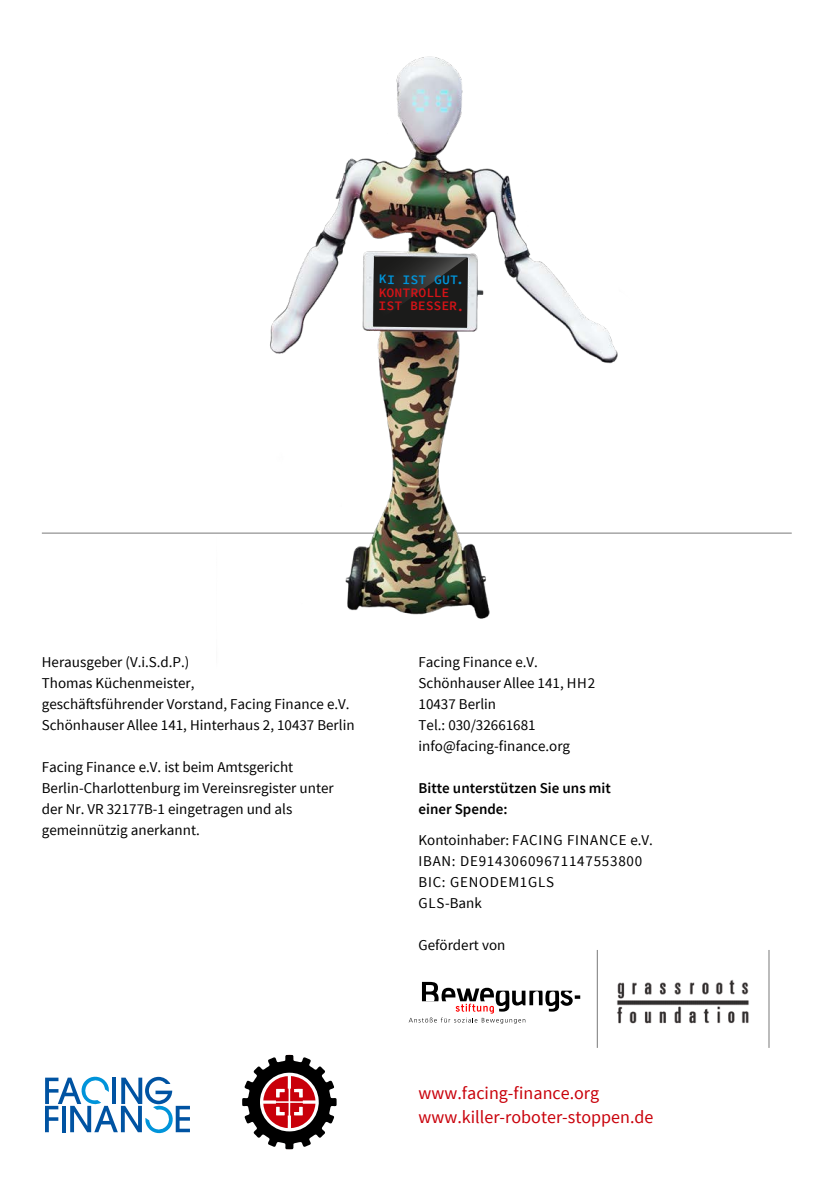
<style>
.page{position:relative;width:840px;height:1191px;background:#fff}
.page>*{position:absolute;margin:0;border:0;box-sizing:border-box;transform-origin:0 0}
.t1{font:18px/24px "Source Sans Pro";color:#c9000a}
.t2{font:15px/21px "Source Sans Pro";color:#000}
.t3{font:15px/21px "Source Sans Pro";letter-spacing:.05em;color:#000}
.t4{font:600 15px/21px "Source Sans Pro";color:#000}
.t5{font:600 13px/13px "Source Code Pro";color:#d51317}
.t6{font:600 13px "Source Code Pro";color:#0094da}
</style>
<div class="page">
<hr style="left:839px;top:975px;width:1px;height:216px;background:#000">
<hr style="left:839px;top:531px;width:1px;height:336px;background:#c9000a">
<hr style="left:42px;top:533px;width:749px;height:1px;background:#797979">
<svg style="left:45px;top:1076px;width:145px;height:58px"></svg>
<svg style="left:408px;top:982px;width:172px;height:42px"></svg>
<img style="left:617px;top:979px;width:132px;height:45px">
<hr style="left:596px;top:950px;width:1px;height:98px;background:#797979">
<hr style="left:768px;top:950px;width:1px;height:98px;background:#797979">
<svg style="left:242px;top:1054px;width:94px;height:96px"></svg>
<img style="left:216px;top:56px;width:442px;height:563px">
<svg style="left:373px;top:256px;width:94px;height:72px;background:#262625"></svg>
<p class="t6" style="left:379px;top:271px;width:87px;rotate:1deg">KI IST GUT.</p>
<p class="t5" style="left:379px;top:285px;width:87px;rotate:1deg">KONTROLLE<br>IST BESSER.</p>
<p class="t2" style="left:42px;top:651px;width:314px">Herausgeber (V.i.S.d.P.)<br>Thomas Küchenmeister,<br>geschäftsführender Vorstand, Facing Finance e.V.<br>Schönhauser Allee 141, Hinterhaus 2, 10437 Berlin</p>
<p class="t2" style="left:42px;top:756px;width:293px">Facing Finance e.V. ist beim Amtsgericht Berlin-Charlottenburg im Vereinsregister unter der Nr. VR 32177B-1 eingetragen und als gemeinnützig anerkannt.</p>
<p class="t2" style="left:418px;top:651px;width:178px">Facing Finance e.V.<br>Schönhauser Allee 141, HH2<br>10437 Berlin<br>Tel.: 030/32661681 info@facing-finance.org</p>
<p class="t4" style="left:418px;top:777px;width:194px">Bitte unterstützen Sie uns mit einer Spende:</p>
<p class="t3" style="left:418px;top:830px;width:236px">Kontoinhaber: FACING FINANCE e.V.<br>IBAN: DE91430609671147553800<br>BIC: GENODEM1GLS<br>GLS-Bank</p>
<p class="t2" style="left:418px;top:935px;width:88px">Gefördert von</p>
<p class="t1" style="left:418px;top:1081px;width:236px">www.facing-finance.org www.killer-roboter-stoppen.de</p>
</div>
